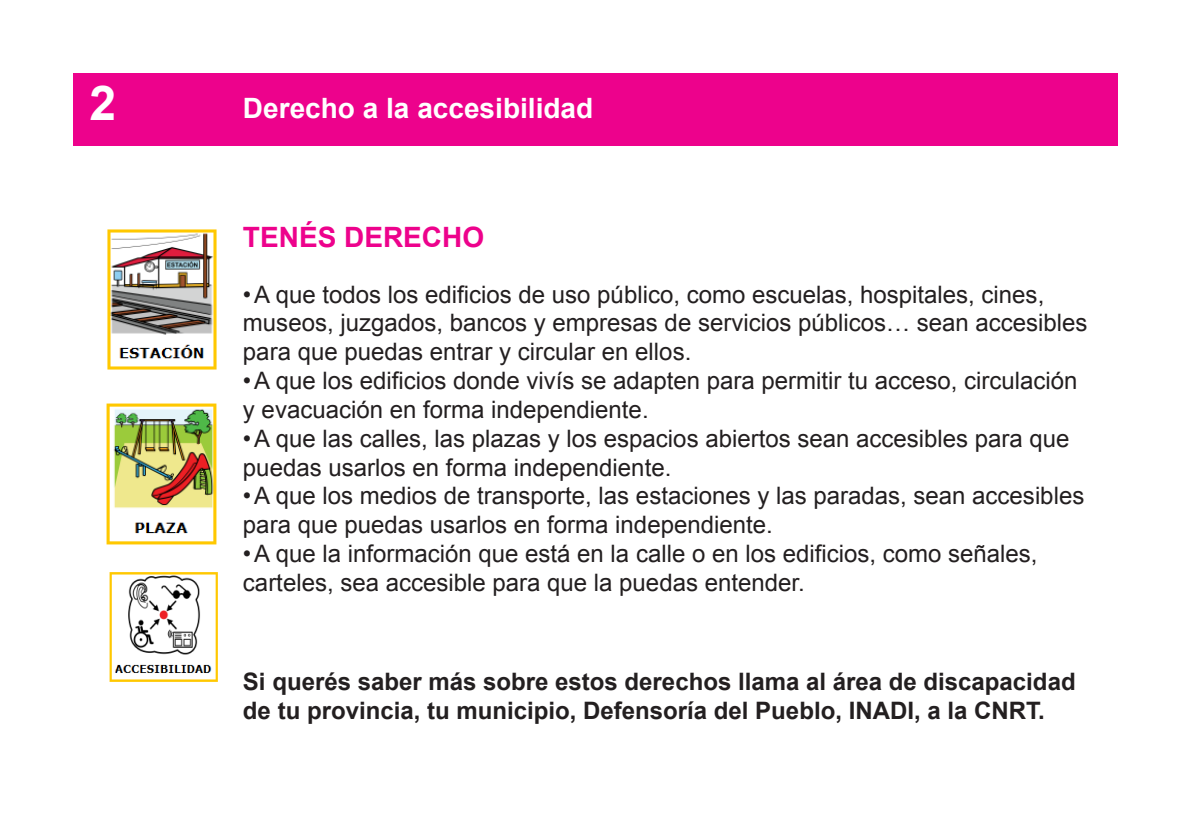
<style>
.page{position:relative;width:1191px;height:840px;background:#fff}
.page>*{position:absolute;margin:0;border:0;box-sizing:border-box;transform-origin:0 0}
.t1{font:700 48px "Arial";color:#fff}
.t2{font:700 28px "Arial";color:#fff}
.t3{font:700 28px "Arial";color:#ed028c}
.t4{font:24px/28.8px "Arial";color:#231f20}
.t5{font:700 24px/28.8px "Arial";color:#231f20}
</style>
<div class="page">
<div style="left:73px;top:73px;width:1045px;height:72px;background:#ed028c"></div>
<img style="left:106px;top:403px;width:111px;height:142px">
<img style="left:107px;top:229px;width:110px;height:141px">
<img style="left:109px;top:572px;width:109px;height:110px">
<p class="t1" style="left:89px;top:69px;width:28px">2</p>
<p class="t2" style="left:243px;top:88px;width:352px">Derecho a la accesibilidad</p>
<p class="t3" style="left:243px;top:217px;width:243px">TENÉS DERECHO</p>
<p class="t4" style="left:243px;top:279px;width:846px">• A que todos los edificios de uso público, como escuelas, hospitales, cines, museos, juzgados, bancos y empresas de servicios públicos… sean accesibles para que puedas entrar y circular en ellos.</p>
<p class="t4" style="left:243px;top:366px;width:836px">• A que los edificios donde vivís se adapten para permitir tu acceso, circulación y evacuación en forma independiente.</p>
<p class="t4" style="left:243px;top:423px;width:828px">• A que las calles, las plazas y los espacios abiertos sean accesibles para que puedas usarlos en forma independiente.</p>
<p class="t4" style="left:243px;top:481px;width:843px">• A que los medios de transporte, las estaciones y las paradas, sean accesibles para que puedas usarlos en forma independiente.</p>
<p class="t4" style="left:243px;top:539px;width:796px">• A que la información que está en la calle o en los edificios, como señales, carteles, sea accesible para que la puedas entender.</p>
<p class="t5" style="left:243px;top:667px;width:834px">Si querés saber más sobre estos derechos llama al área de discapacidad de tu provincia, tu municipio, Defensoría del Pueblo, INADI, a la CNRT.</p>
</div>
